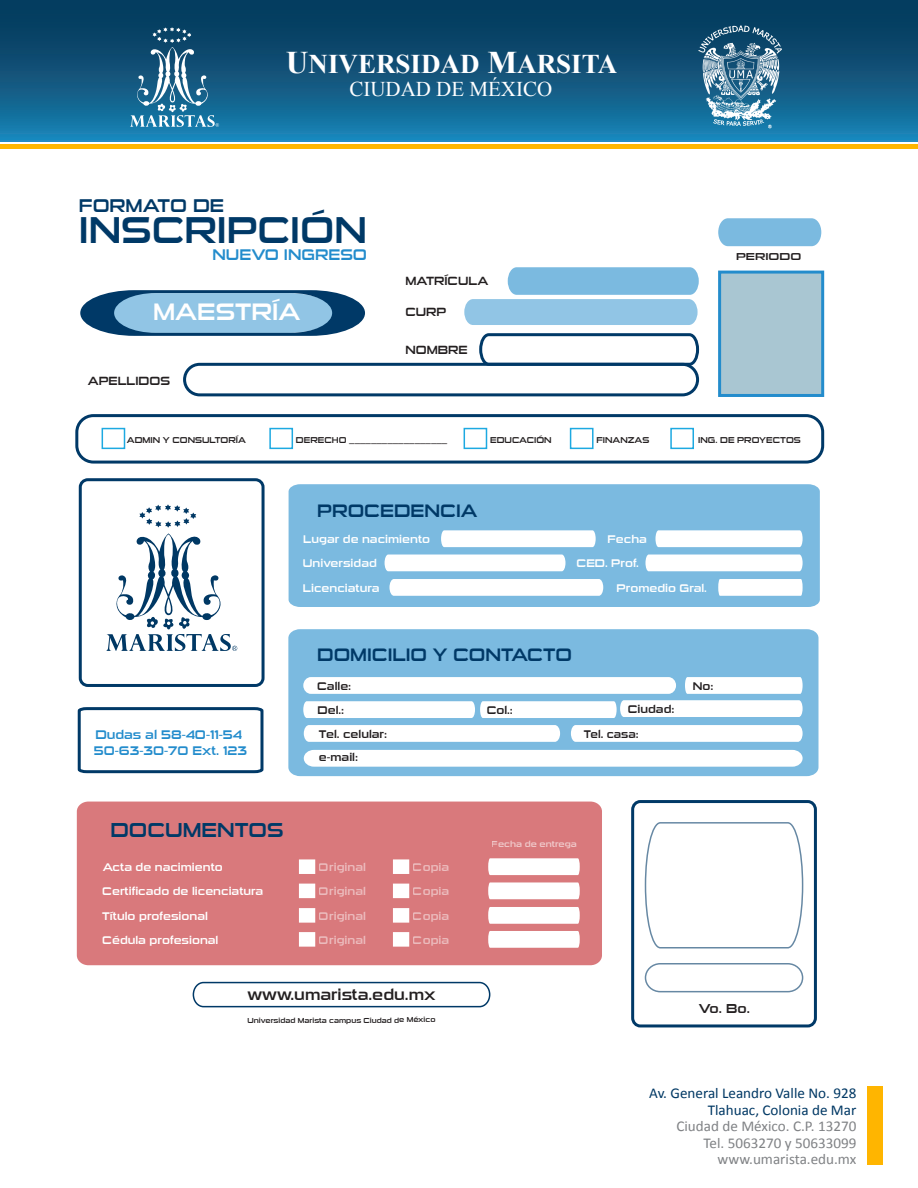
<style>
.page{position:relative;width:918px;height:1188px;background:#fff}
.page>*{position:absolute;margin:0;border:0;box-sizing:border-box;transform-origin:0 0}
.t1{font:37.65px "Sui Generis Rg";color:#003967}
.t2{font:700 27px "Times New Roman";color:#fff}
.t3{font:24px "Sui Generis Rg";color:#fff}
.t4{font:21px "Times New Roman";color:#fff}
.t5{font:20.25px "Sui Generis Rg";color:#003967}
.t6{font:18.6px "Sui Generis Rg";color:#003967}
.t7{font:18.15px "Sui Generis Rg";color:#003967}
.t8{font:15.6px "Sui Generis Rg";color:#231f20}
.t9{font:15.6px "Sui Generis Rg";color:#238ccc}
.t10{font:15px/16.5px "Calibri";color:#808285;text-align:right}
.t11{font:15px/16.5px "Calibri";color:#003864;text-align:right}
.t12{font:13.05px "Sui Generis Rg";color:#231f20}
.t13{font:12.6px/16px "Sui Generis Rg";color:#238ccc}
.t14{font:12px "Sui Generis Rg";color:#231f20}
.t15{font:11.25px/24.3px "Sui Generis Rg";color:#fff}
.t16{font:11.25px "Sui Generis Rg";color:#231f20}
.t17{font:11.25px "Sui Generis Rg";color:#231f20;scale:.95 1}
.t18{font:10.05px "Sui Generis Rg";color:#231f20;scale:1.19 1}
.t19{font:8.7px "Sui Generis Rg";color:#fff}
.t20{font:8.55px "Sui Generis Rg";color:#231f20}
.t21{font:7.35px "Sui Generis Rg";letter-spacing:-.005em;color:#231f20}
.s1{font-size:31.5px}
</style>
<div class="page">
<svg style="left:0;top:0;width:918px;height:141px;background:#0e567e"></svg>
<hr style="left:0;top:145px;width:918px;height:4px;background:#ffb500">
<div style="left:867px;top:1086px;width:16px;height:79px;background:#ffb500"></div>
<svg style="left:130px;top:27px;width:89px;height:100px;background:#397394"></svg>
<img style="left:682px;top:18px;width:111px;height:118px">
<div style="left:718px;top:271px;width:106px;height:126px;background:#a9c6d2;border:3px solid #238ccc"></div>
<svg style="left:478px;top:333px;width:222px;height:32px"></svg>
<div style="left:183px;top:363px;width:516px;height:33px;border:3px solid #003967;border-radius:15px"></div>
<svg style="left:718px;top:218px;width:103px;height:28px;background:#81bde1"></svg>
<svg style="left:645px;top:963px;width:158px;height:29px"></svg>
<svg style="left:645px;top:822px;width:158px;height:127px"></svg>
<svg style="left:464px;top:267px;width:235px;height:58px"></svg>
<div style="left:102px;top:428px;width:23px;height:21px;border:2px solid #1da9e1"></div>
<div style="left:75px;top:414px;width:749px;height:50px;border:3px solid #003967;border-radius:17px"></div>
<svg style="left:80px;top:290px;width:285px;height:46px;background:#6f9fc1"></svg>
<div style="left:464px;top:428px;width:23px;height:21px;border:2px solid #1da9e1"></div>
<div style="left:570px;top:428px;width:24px;height:21px;border:2px solid #1da9e1"></div>
<div style="left:670px;top:428px;width:24px;height:21px;border:2px solid #1da9e1"></div>
<div style="left:269px;top:428px;width:24px;height:21px;border:2px solid #1da9e1"></div>
<div style="left:288px;top:629px;width:531px;height:147px;background:#7bbae0"></div>
<div style="left:303px;top:677px;width:373px;height:17px;background:#fff;border-radius:8px"></div>
<svg style="left:685px;top:677px;width:118px;height:17px"></svg>
<svg style="left:303px;top:700px;width:500px;height:18px"></svg>
<svg style="left:571px;top:725px;width:232px;height:17px"></svg>
<svg style="left:304px;top:725px;width:256px;height:17px"></svg>
<svg style="left:304px;top:750px;width:499px;height:17px"></svg>
<div style="left:289px;top:484px;width:531px;height:123px;background:#7bbae0"></div>
<svg style="left:441px;top:530px;width:155px;height:17px"></svg>
<svg style="left:655px;top:530px;width:148px;height:17px"></svg>
<svg style="left:645px;top:555px;width:158px;height:16px"></svg>
<svg style="left:385px;top:555px;width:180px;height:16px"></svg>
<svg style="left:389px;top:579px;width:214px;height:17px"></svg>
<svg style="left:718px;top:579px;width:85px;height:17px"></svg>
<div style="left:79px;top:478px;width:186px;height:209px;border:3px solid #003967;border-radius:8px"></div>
<svg style="left:192px;top:981px;width:299px;height:27px"></svg>
<div style="left:77px;top:802px;width:525px;height:163px;background:#d9797c"></div>
<div style="left:631px;top:800px;width:186px;height:227px;border:3px solid #003967;border-radius:8px"></div>
<div style="left:299px;top:859px;width:16px;height:15px;background:#fff"></div>
<svg style="left:488px;top:858px;width:92px;height:17px"></svg>
<div style="left:393px;top:859px;width:16px;height:15px;background:#fff"></div>
<div style="left:299px;top:884px;width:16px;height:14px;background:#fff"></div>
<div style="left:393px;top:884px;width:16px;height:14px;background:#fff"></div>
<div style="left:299px;top:908px;width:16px;height:15px;background:#fff"></div>
<div style="left:393px;top:908px;width:16px;height:15px;background:#fff"></div>
<div style="left:299px;top:932px;width:16px;height:15px;background:#fff"></div>
<div style="left:393px;top:932px;width:16px;height:15px;background:#fff"></div>
<svg style="left:488px;top:882px;width:92px;height:17px"></svg>
<svg style="left:488px;top:907px;width:92px;height:17px"></svg>
<svg style="left:488px;top:931px;width:92px;height:17px"></svg>
<svg style="left:77px;top:707px;width:187px;height:67px"></svg>
<svg style="left:106px;top:504px;width:131px;height:147px"></svg>
<h2 class="t2" style="left:286px;top:45px;width:333px"><span class="s1">U</span>NIVERSIDAD <span class="s1">M</span>ARSITA</h2>
<h3 class="t4" style="left:349px;top:75px;width:204px">CIUDAD DE MÉXICO</h3>
<h3 class="t6" style="left:79px;top:195px;width:147px">FORMATO DE</h3>
<h1 class="t1" style="left:79px;top:208px;width:290px">INSCRIPCIÓN</h1>
<h3 class="t9" style="left:212px;top:245px;width:156px">NUEVO INGRESO</h3>
<h3 class="t3" style="left:153px;top:298px;width:149px">MAESTRÍA</h3>
<p class="t14" style="left:88px;top:373px;width:84px">APELLIDOS</p>
<p class="t14" style="left:405px;top:273px;width:85px">MATRÍCULA</p>
<p class="t14" style="left:405px;top:304px;width:42px">CURP</p>
<p class="t14" style="left:405px;top:342px;width:64px">NOMBRE</p>
<p class="t18" style="left:736px;top:250px;width:56px">PERIODO</p>
<p class="t20" style="left:127px;top:435px;width:121px">ADMIN Y CONSULTORÍA</p>
<p class="t20" style="left:296px;top:435px;width:153px">DERECHO __________________</p>
<p class="t20" style="left:490px;top:435px;width:63px">EDUCACIÓN</p>
<p class="t20" style="left:596px;top:435px;width:54px">FINANZAS</p>
<p class="t20" style="left:698px;top:435px;width:104px">ING. DE PROYECTOS</p>
<h3 class="t7" style="left:317px;top:500px;width:162px">PROCEDENCIA</h3>
<p class="t15" style="left:303px;top:527px;width:129px">Lugar de nacimiento<br>Universidad</p>
<p class="t15" style="left:608px;top:527px;width:41px">Fecha</p>
<p class="t15" style="left:577px;top:551px;width:64px">CED. Prof.</p>
<p class="t13" style="left:94px;top:726px;width:155px">Dudas al 58-40-11-54<br>50-63-30-70 Ext. 123</p>
<p class="t15" style="left:303px;top:576px;width:78px">Licenciatura</p>
<p class="t15" style="left:617px;top:576px;width:92px">Promedio Gral.</p>
<h3 class="t7" style="left:317px;top:644px;width:256px">DOMICILIO Y CONTACTO</h3>
<p class="t16" style="left:317px;top:679px;width:36px">Calle:</p>
<p class="t16" style="left:693px;top:679px;width:22px">No:</p>
<p class="t16" style="left:318px;top:704px;width:28px">Del.:</p>
<p class="t16" style="left:487px;top:704px;width:28px">Col.:</p>
<p class="t16" style="left:628px;top:703px;width:48px">Ciudad:</p>
<p class="t16" style="left:319px;top:727px;width:70px">Tel. celular:</p>
<p class="t17" style="left:584px;top:727px;width:59px">Tel. casa:</p>
<p class="t16" style="left:319px;top:751px;width:41px">e-mail:</p>
<h3 class="t5" style="left:110px;top:818px;width:175px">DOCUMENTOS</h3>
<p class="t15" style="left:103px;top:855px;width:122px">Acta de nacimiento</p>
<p class="t15" style="left:319px;top:855px;width:49px">Original</p>
<p class="t15" style="left:413px;top:855px;width:38px">Copia</p>
<p class="t15" style="left:319px;top:879px;width:49px">Original</p>
<p class="t15" style="left:413px;top:879px;width:38px">Copia</p>
<p class="t15" style="left:319px;top:904px;width:49px">Original</p>
<p class="t15" style="left:413px;top:904px;width:38px">Copia</p>
<p class="t15" style="left:319px;top:928px;width:49px">Original</p>
<p class="t15" style="left:413px;top:928px;width:38px">Copia</p>
<p class="t15" style="left:102px;top:879px;width:163px">Certificado de licenciatura<br>Título profesional<br>Cédula profesional</p>
<h3 class="t8" style="left:247px;top:985px;width:190px">www.umarista.edu.mx</h3>
<p class="t21" style="left:248px;top:1016px;width:190px">Universidad Marista campus Ciudad de México</p>
<p class="t19" style="left:492px;top:839px;width:87px">Fecha de entrega</p>
<p class="t12" style="left:699px;top:1001px;width:53px">Vo. Bo.</p>
<h3 class="t11" style="left:649px;top:1085px;width:209px">Av. General Leandro Valle No. 928<br>Tlahuac, Colonia de Mar</h3>
<h3 class="t10" style="left:676px;top:1118px;width:182px">Ciudad de México. C.P. 13270<br>Tel. 5063270 y 50633099 www.umarista.edu.mx</h3>
</div>
